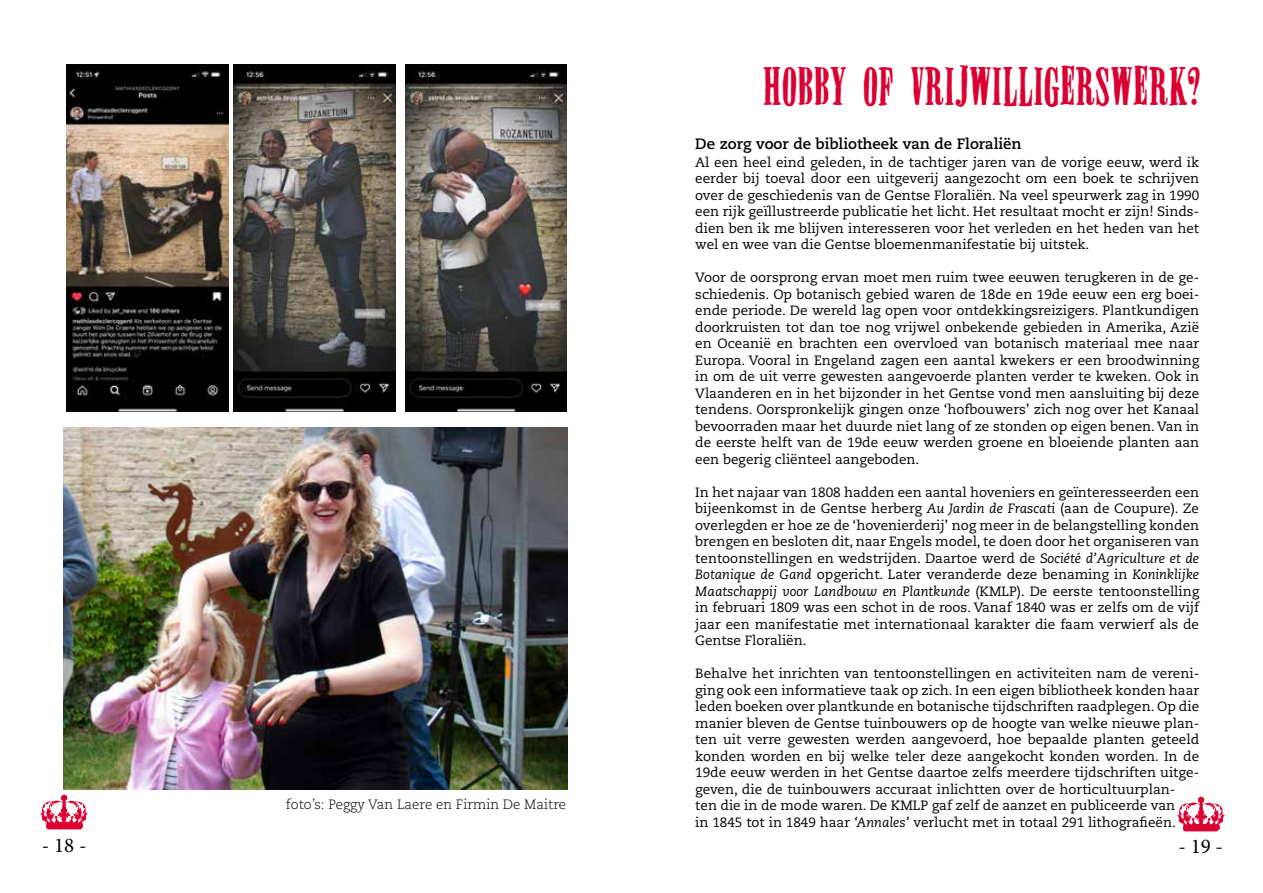
<style>
.page{position:relative;width:1263px;height:893px;background:#fff}
.page>*{position:absolute;margin:0;border:0;box-sizing:border-box;transform-origin:0 0}
.t1{font:45px "Miserable";letter-spacing:.025em;color:#db0032;scale:.9 1}
.t2{font:21px "Minion Pro";color:#000}
.t3{font:700 15px "Caecilia LT Std";color:#000}
.t4{font:13.5px/16.5px "Caecilia LT Std";color:#000;text-align:justify}
.t5{font:300 13.5px "Caecilia LT Std";color:#000}
.s1{font-style:italic}
</style>
<div class="page">
<img style="left:67px;top:64px;width:162px;height:348px">
<img style="left:234px;top:64px;width:161px;height:348px">
<img style="left:405px;top:64px;width:162px;height:348px">
<img style="left:64px;top:428px;width:504px;height:361px">
<img style="left:39px;top:784px;width:51px;height:52px;border-radius:26px">
<img style="left:1175px;top:786px;width:51px;height:51px;border-radius:26px">
<p class="t5" style="left:286px;top:796px;width:282px">foto’s: Peggy Van Laere en Firmin De Maitre</p>
<h1 class="t1" style="left:763px;top:64px;width:486px">HOBBY OF VRIJWILLIGERSWERK?</h1>
<p class="t3" style="left:695px;top:135px;width:328px">De zorg voor de bibliotheek van de Floraliën</p>
<p class="t4" style="left:695px;top:154px;width:505px">Al een heel eind geleden, in de tachtiger jaren van de vorige eeuw, werd ik eerder bij toeval door een uitgeverij aangezocht om een boek te schrijven over de geschiedenis van de Gentse Floraliën. Na veel speurwerk zag in 1990 een rijk geïllustreerde publicatie het licht. Het resultaat mocht er zijn! Sinds&shy;dien ben ik me blijven interesseren voor het verleden en het heden van het wel en wee van die Gentse bloemenmanifestatie bij uitstek.</p>
<p class="t4" style="left:695px;top:270px;width:505px">Voor de oorsprong ervan moet men ruim twee eeuwen terugkeren in de ge&shy;schiedenis. Op botanisch gebied waren de 18de en 19de eeuw een erg boei&shy;ende periode. De wereld lag open voor ontdekkingsreizigers. Plantkundigen doorkruisten tot dan toe nog vrijwel onbekende gebieden in Amerika, Azië en Oceanië en brachten een overvloed van botanisch materiaal mee naar Europa. Vooral in Engeland zagen een aantal kwekers er een broodwinning in om de uit verre gewesten aangevoerde planten verder te kweken. Ook in Vlaanderen en in het bijzonder in het Gentse vond men aansluiting bij deze tendens. Oorspronkelijk gingen onze ‘hofbouwers’ zich nog over het Kanaal bevoorraden maar het duurde niet lang of ze stonden op eigen benen. Van in de eerste helft van de 19de eeuw werden groene en bloeiende planten aan een begerig cliënteel aangeboden.</p>
<p class="t4" style="left:695px;top:484px;width:505px">In het najaar van 1808 hadden een aantal hoveniers en geïnteresseerden een bijeenkomst in de Gentse herberg <span class="s1">Au Jardin de Frascati</span> (aan de Coupure). Ze overlegden er hoe ze de ‘hovenierderij’ nog meer in de belangstelling konden brengen en besloten dit, naar Engels model, te doen door het organiseren van tentoonstellingen en wedstrijden. Daartoe werd de <span class="s1">Société d’Agriculture et de Botanique de Gand</span> opgericht. Later veranderde deze benaming in <span class="s1">Koninklijke Maatschappij voor Landbouw en Plantkunde</span> (KMLP). De eerste tentoonstelling in februari 1809 was een schot in de roos. Vanaf 1840 was er zelfs om de vijf jaar een manifestatie met internationaal karakter die faam verwierf als de Gentse Floraliën.</p>
<p class="t4" style="left:695px;top:665px;width:505px;text-align:left">Behalve het inrichten van tentoonstellingen en activiteiten nam de vereni&shy;ging ook een informatieve taak op zich. In een eigen bibliotheek konden haar leden boeken over plantkunde en botanische tijdschriften raadplegen. Op die manier bleven de Gentse tuinbouwers op de hoogte van welke nieuwe plan&shy;ten uit verre gewesten werden aangevoerd, hoe bepaalde planten geteeld konden worden en bij welke teler deze aangekocht konden worden. In de 19de eeuw werden in het Gentse daartoe zelfs meerdere tijdschriften uitge&shy;geven, die de tuinbouwers accuraat inlichtten over de horticultuurplan&shy;ten die in de mode waren. De KMLP gaf zelf de aanzet en publiceerde van<br>in 1845 tot in 1849 haar <span class="s1">‘Annales’</span> verlucht met in totaal 291 lithografieën.</p>
<h2 class="t2" style="left:42px;top:831px;width:46px">- 18 -</h2>
<h2 class="t2" style="left:1178px;top:833px;width:46px">- 19 -</h2>
</div>
